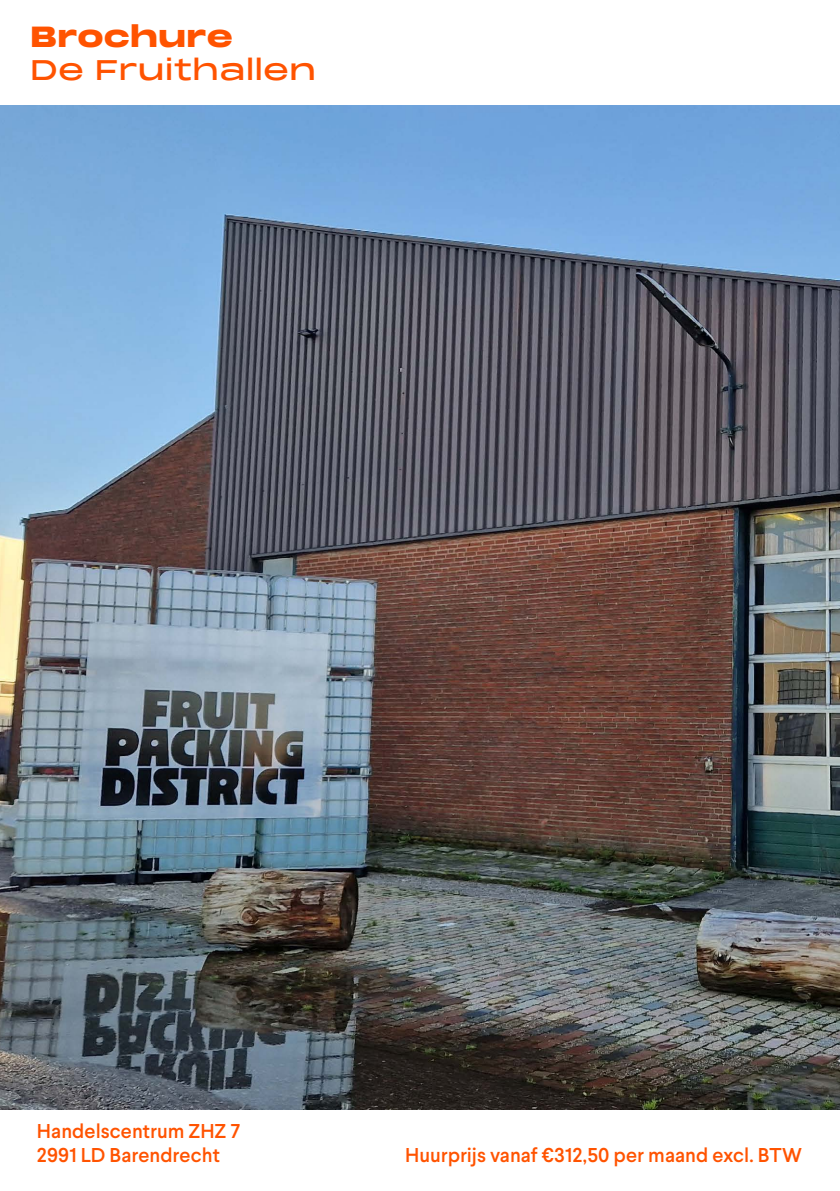
<style>
.page{position:relative;width:840px;height:1191px;background:#fff}
.page>*{position:absolute;margin:0;border:0;box-sizing:border-box;transform-origin:0 0}
.t1{font:28px "PP Monument Extended";letter-spacing:.005em;color:#ff5300}
.t2{font:900 28px "Monument Extended";letter-spacing:.005em;color:#ff5300}
.t3{font:500 20px/24px "Larsseit";color:#ff5300}
</style>
<div class="page">
<img style="left:0;top:106px;width:839px;height:1003px">
<h1 class="t2" style="left:30px;top:17px;width:204px">Brochure</h1>
<h1 class="t1" style="left:30px;top:51px;width:287px">De Fruithallen</h1>
<p class="t3" style="left:37px;top:1118px;width:205px">Handelscentrum ZHZ 7<br>2991 LD Barendrecht</p>
<p class="t3" style="left:405px;top:1142px;width:398px">Huurprijs vanaf €312,50 per maand excl. BTW</p>
</div>
